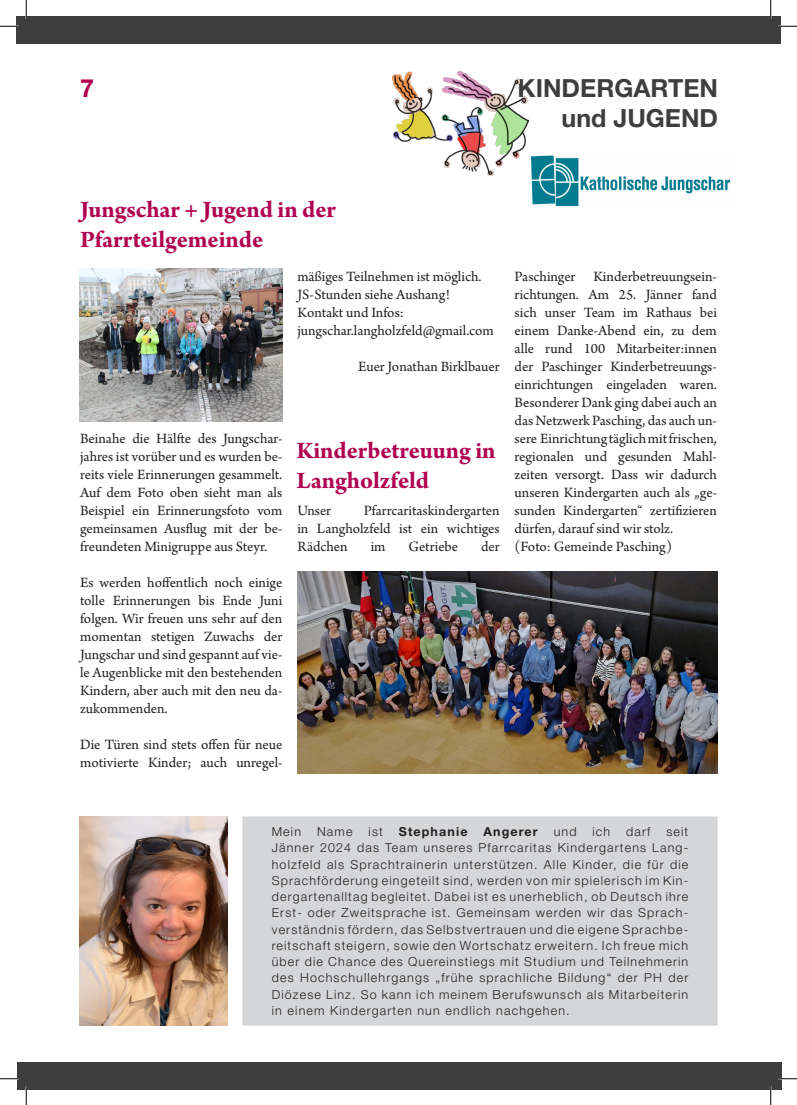
<style>
.page{position:relative;width:797px;height:1105px;background:#fff}
.page>*{position:absolute;margin:0;border:0;box-sizing:border-box;transform-origin:0 0}
.t1{font:700 25px/30px "Arno Pro";letter-spacing:-.005em;color:#b00151}
.t2{font:700 25px/30px "Helvetica Neue LT Pro";color:#3e3e3f;text-align:right}
.t3{font:700 25px "Helvetica Neue LT Pro";color:#b00151}
.t4{font:15px/18px "Arno Pro";color:#231f20;text-align:justify}
.t5{font:300 12.5px/16.2px "Helvetica Neue LT Pro";letter-spacing:.09em;color:#231f20;text-align:justify}
.t6{font:700 12.5px "Helvetica Neue LT Pro";letter-spacing:.09em;color:#231f20}
</style>
<div class="page">
<div style="left:16px;top:16px;width:764px;height:27px;background:#3e3e3f"></div>
<div style="left:17px;top:1062px;width:764px;height:27px;background:#3e3e3f"></div>
<div style="left:242px;top:816px;width:475px;height:209px;background:#d5d6d8;border:1px solid #d1d2d4"></div>
<img style="left:392px;top:72px;width:136px;height:103px">
<img style="left:79px;top:817px;width:149px;height:208px">
<img style="left:531px;top:156px;width:198px;height:49px">
<img style="left:80px;top:268px;width:203px;height:153px">
<img style="left:297px;top:572px;width:420px;height:201px">
<svg style="left:0;top:25px;width:19px;height:2px"></svg>
<svg style="left:778px;top:25px;width:19px;height:2px"></svg>
<svg style="left:0;top:1078px;width:19px;height:1px"></svg>
<svg style="left:778px;top:1078px;width:19px;height:1px"></svg>
<svg style="left:25px;top:0;width:2px;height:19px"></svg>
<svg style="left:25px;top:1086px;width:2px;height:19px"></svg>
<svg style="left:770px;top:0;width:1px;height:19px"></svg>
<svg style="left:770px;top:1086px;width:1px;height:19px"></svg>
<h1 class="t3" style="left:80px;top:73px;width:15px">7</h1>
<h1 class="t2" style="left:517px;top:73px;width:202px">KINDERGARTEN und JUGEND</h1>
<h1 class="t1" style="left:80px;top:196px;width:257px">Jungschar + Jugend in der<br>Pfarrteilgemeinde</h1>
<p class="t4" style="left:297px;top:268px;width:198px;text-align:left">mäßiges Teilnehmen ist möglich.<br>JS-Stunden siehe Aushang!<br>Kontakt und Infos: jungschar.langholzfeld@gmail.com</p>
<p class="t4" style="left:358px;top:358px;width:143px">Euer Jonathan Birklbauer</p>
<p class="t4" style="left:80px;top:430px;width:204px">Beinahe die Hälfte des Jungschar&shy;jahres ist vorüber und es wurden be&shy;reits viele Erinnerungen gesammelt.<br>Auf dem Foto oben sieht man als Beispiel ein Erinnerungsfoto vom gemeinsamen Ausflug mit der be&shy;freundeten Minigruppe aus Steyr.</p>
<p class="t4" style="left:80px;top:574px;width:204px">Es werden hoffentlich noch einige tolle Erinnerungen bis Ende Juni folgen. Wir freuen uns sehr auf den momentan stetigen Zuwachs der Jungschar und sind gespannt auf vie&shy;le Augenblicke mit den bestehenden Kindern, aber auch mit den neu da&shy;zukommenden.</p>
<p class="t4" style="left:80px;top:736px;width:204px">Die Türen sind stets offen für neue motivierte Kinder; auch unregel-</p>
<h1 class="t1" style="left:296px;top:437px;width:200px">Kinderbetreuung in<br>Langholzfeld</h1>
<p class="t4" style="left:297px;top:502px;width:204px;text-indent:66px">Pfarrcaritaskindergarten in Langholzfeld ist ein wichtiges Rädchen</p>
<p class="t4" style="left:297px;top:502px;width:35px">Unser</p>
<p class="t4" style="left:370px;top:538px;width:16px">im</p>
<p class="t4" style="left:408px;top:538px;width:51px">Getriebe</p>
<p class="t4" style="left:481px;top:538px;width:20px">der</p>
<p class="t4" style="left:514px;top:268px;width:204px;text-align:left">Paschinger Kinderbetreuungsein&shy;richtungen. Am 25. Jänner fand sich unser Team im Rathaus bei einem Danke-Abend ein, zu dem alle rund 100 Mitarbeiter:innen der Paschinger Kinderbetreuungs&shy;einrichtungen eingeladen waren.<br>Besonderer Dank ging dabei auch an das Netzwerk Pasching, das auch un&shy;sere Einrichtung täglich mit frischen, regionalen und gesunden Mahl&shy;zeiten versorgt. Dass wir dadurch unseren Kindergarten auch als „ge&shy;sunden Kindergarten“ zertifizieren dürfen, darauf sind wir stolz.<br>(Foto: Gemeinde Pasching)</p>
<p class="t5" style="left:272px;top:823px;width:31px">Mein</p>
<p class="t5" style="left:317px;top:823px;width:37px">Name</p>
<p class="t5" style="left:368px;top:823px;width:16px">ist</p>
<p class="t6" style="left:399px;top:824px;width:70px">Stephanie</p>
<p class="t6" style="left:483px;top:824px;width:56px">Angerer</p>
<p class="t5" style="left:553px;top:823px;width:24px">und</p>
<p class="t5" style="left:592px;top:823px;width:19px">ich</p>
<p class="t5" style="left:626px;top:823px;width:26px">darf</p>
<p class="t5" style="left:272px;top:823px;width:418px;text-indent:394px">seit Jänner 2024 das Team unseres Pfarrcaritas Kindergartens Lang&shy;holzfeld als Sprachtrainerin unterstützen. Alle Kinder, die für die Sprachförderung eingeteilt sind, werden von mir spielerisch im Kin&shy;dergartenalltag begleitet. Dabei ist es unerheblich, ob Deutsch ihre Erst- oder Zweitsprache ist. Gemeinsam werden wir das Sprach&shy;verständnis fördern, das Selbstvertrauen und die eigene Sprachbe&shy;reitschaft steigern, sowie den Wortschatz erweitern. Ich freue mich über die Chance des Quereinstiegs mit Studium und Teilnehmerin des Hochschullehrgangs „frühe sprachliche Bildung“ der PH der Diözese Linz. So kann ich meinem Berufswunsch als Mitarbeiterin in einem Kindergarten nun endlich nachgehen.</p>
</div>
